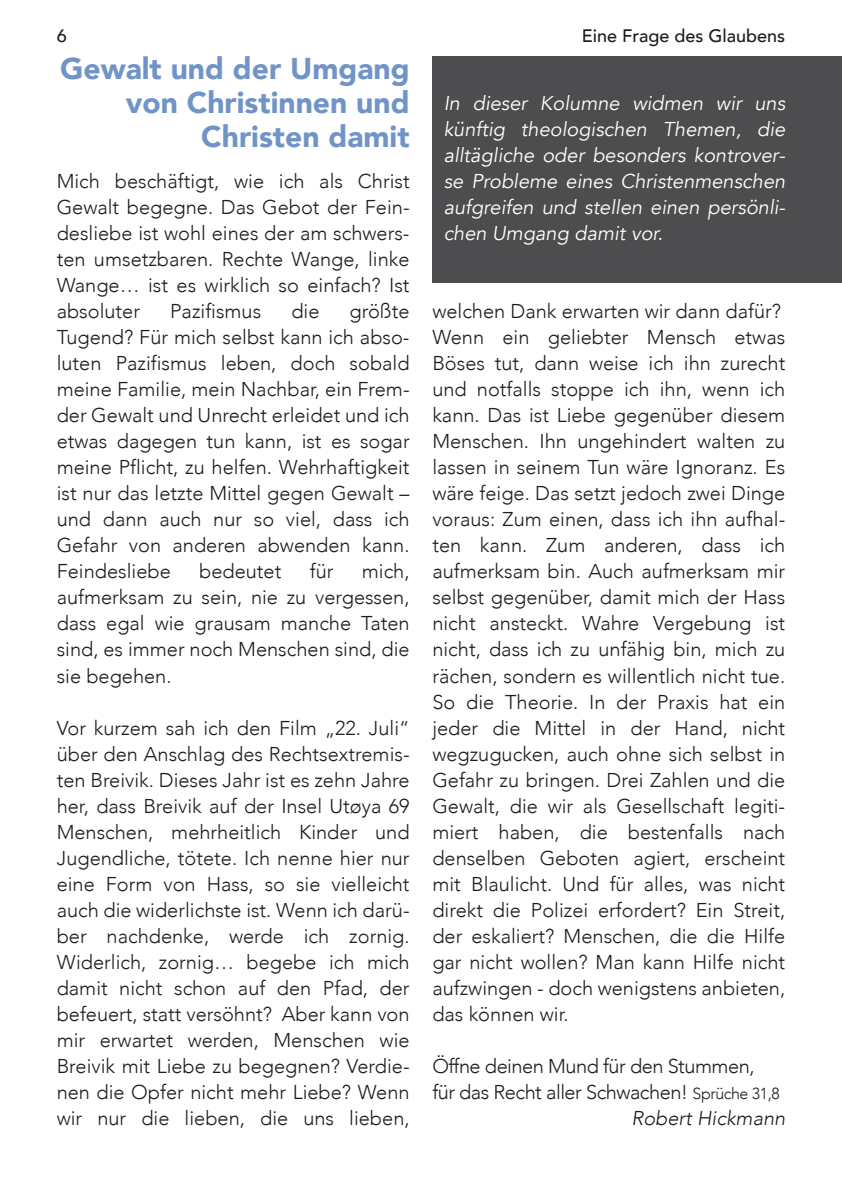
<style>
.page{position:relative;width:842px;height:1191px;background:#fff}
.page>*{position:absolute;margin:0;border:0;box-sizing:border-box;transform-origin:0 0}
.t1{font:900 30px/34px "Avenir";color:#7094c7;text-align:right}
.t2{font:300 20px/26px "Avenir";color:#1d1d1b;text-align:justify}
.t3{font:italic 20px/26px "Avenir";color:#fff;text-align:justify}
.t4{font:300 20px "Avenir";letter-spacing:-.025em;color:#1d1d1b}
.t5{font:italic 300 20px "Avenir";color:#1d1d1b}
.t6{font:500 18px "Avenir";color:#1d1d1b}
.s1{font-size:16px}
</style>
<div class="page">
<div style="left:432px;top:57px;width:410px;height:226px;background:#4d4c4e"></div>
<p class="t6" style="left:57px;top:20px;width:12px">6</p>
<h1 class="t1" style="left:60px;top:51px;width:351px">Gewalt und der Umgang von Christinnen und<br>Christen damit</h1>
<p class="t2" style="left:57px;top:168px;width:354px">Mich beschäftigt, wie ich als Christ Gewalt begegne. Das Gebot der Fein&shy;desliebe ist wohl eines der am schwers&shy;ten umsetzbaren. Rechte Wange, linke Wange… ist es wirklich so einfach? Ist absoluter</p>
<p class="t2" style="left:57px;top:298px;width:354px;text-indent:293px">größte Tugend? Für mich selbst kann ich abso&shy;luten Pazifismus leben, doch sobald meine Familie, mein Nachbar, ein Frem&shy;der Gewalt und Unrecht erleidet und ich etwas dagegen tun kann, ist es sogar meine Pflicht, zu helfen. Wehrhaftigkeit ist nur das letzte Mittel gegen Gewalt – und dann auch nur so viel, dass ich Gefahr von anderen abwenden kann.<br>Feindesliebe</p>
<p class="t2" style="left:170px;top:298px;width:93px">Pazifismus</p>
<p class="t2" style="left:291px;top:298px;width:30px">die</p>
<p class="t2" style="left:199px;top:558px;width:84px">bedeutet</p>
<p class="t2" style="left:310px;top:558px;width:25px">für</p>
<p class="t2" style="left:57px;top:558px;width:354px;text-indent:305px">mich, aufmerksam zu sein, nie zu vergessen, dass egal wie grausam manche Taten sind, es immer noch Menschen sind, die sie begehen.</p>
<p class="t2" style="left:57px;top:714px;width:354px">Vor kurzem sah ich den Film „22. Juli“ über den Anschlag des Rechtsextremis&shy;ten Breivik. Dieses Jahr ist es zehn Jahre her, dass Breivik auf der Insel Utøya 69<br>Menschen, mehrheitlich Kinder und Jugendliche, tötete. Ich nenne hier nur eine Form von Hass, so sie vielleicht auch die widerlichste ist. Wenn ich darü&shy;ber nachdenke, werde ich zornig.<br>Widerlich, zornig… begebe ich mich damit nicht schon auf den Pfad, der befeuert, statt versöhnt? Aber kann von mir erwartet werden, Menschen wie Breivik mit Liebe zu begegnen? Verdie&shy;nen die Opfer nicht mehr Liebe? Wenn wir nur die lieben, die uns lieben,</p>
<p class="t6" style="left:582px;top:20px;width:205px">Eine Frage des Glaubens</p>
<p class="t3" style="left:444px;top:90px;width:343px">In dieser Kolumne widmen wir uns künftig theologischen Themen, die alltägliche oder besonders kontrover&shy;se Probleme eines Christenmenschen aufgreifen und stellen einen persönli&shy;chen Umgang damit vor.</p>
<p class="t2" style="left:432px;top:298px;width:354px;text-align:left">welchen Dank erwarten wir dann dafür?<br>Wenn ein geliebter Mensch etwas Böses tut, dann weise ich ihn zurecht und notfalls stoppe ich ihn, wenn ich kann. Das ist Liebe gegenüber diesem Menschen. Ihn ungehindert walten zu lassen in seinem Tun wäre Ignoranz. Es wäre feige. Das setzt jedoch zwei Dinge voraus: Zum einen, dass ich ihn aufhal&shy;ten kann. Zum anderen, dass ich aufmerksam bin. Auch aufmerksam mir selbst gegenüber, damit mich der Hass nicht ansteckt. Wahre Vergebung ist nicht, dass ich zu unfähig bin, mich zu rächen, sondern es willentlich nicht tue.<br>So die Theorie. In der Praxis hat ein jeder die Mittel in der Hand, nicht wegzugucken, auch ohne sich selbst in Gefahr zu bringen. Drei Zahlen und die Gewalt, die wir als Gesellschaft legiti&shy;miert haben, die bestenfalls nach denselben Geboten agiert, erscheint mit Blaulicht. Und für alles, was nicht direkt die Polizei erfordert? Ein Streit, der eskaliert? Menschen, die die Hilfe gar nicht wollen? Man kann Hilfe nicht aufzwingen - doch wenigstens anbieten, das können wir.</p>
<p class="t4" style="left:432px;top:1054px;width:324px">Öffne deinen Mund für den Stummen,</p>
<p class="t4" style="left:432px;top:1080px;width:349px">für das Recht aller Schwachen! <span class="s1">Sprüche 31,8</span></p>
<p class="t5" style="left:631px;top:1106px;width:155px">Robert Hickmann</p>
</div>
